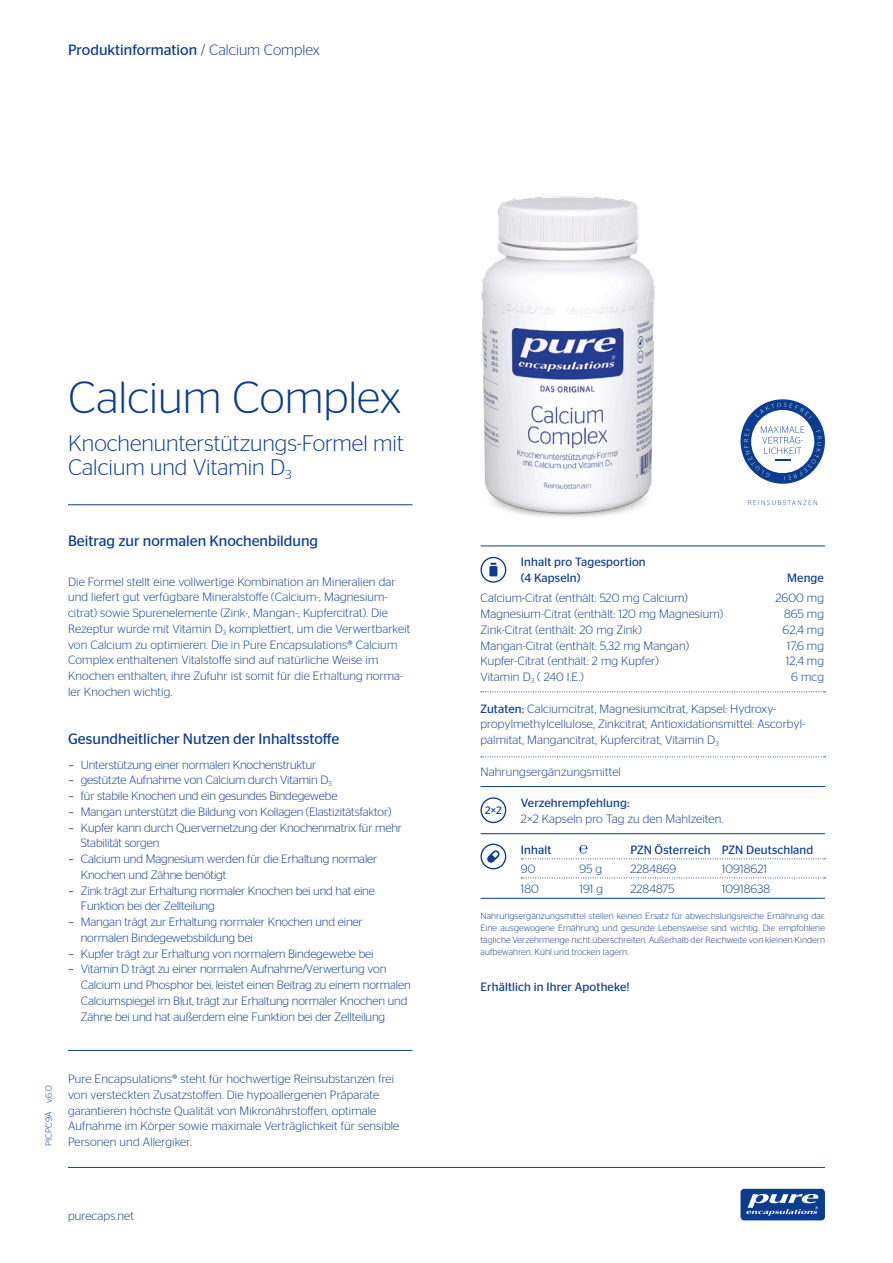
<style>
.page{position:relative;width:893px;height:1263px;background:#fff}
.page>*{position:absolute;margin:0;border:0;box-sizing:border-box;transform-origin:0 0}
.t1{font:300 45px "Stag Sans";color:#0b3c90}
.t2{font:300 22.5px/24px "Stag Sans";color:#0b3c90}
.t3{font:15px "Stag Sans";color:#0b3c90}
.t4{font:300 12px/15.8px "Stag Sans";letter-spacing:.01em;color:#0b3c90}
.t5{font:300 12px/15.8px "Stag Sans";letter-spacing:-.01em;color:#0b3c90}
.t6{font:12px "Stag Sans";letter-spacing:.01em;color:#0b3c90}
.t7{font:10.8px "Stag Sans";color:#0b3c90}
.t8{font:300 9px/12px "Stag Sans";letter-spacing:.01em;color:#0b3c90;text-align:justify}
.s1{font-weight:300}
.s2{font-family:"Solex Medium Lining";font-weight:400}
.s3{font-weight:400}
</style>
<div class="page">
<hr style="left:68px;top:1167px;width:757px;height:1px;background:#0b3c90">
<div style="left:740px;top:1189px;width:85px;height:31px;background:#0b3c90;border-radius:4px"></div>
<svg style="left:746px;top:1194px;width:73px;height:22px"></svg>
<hr style="left:480px;top:546px;width:345px;height:1px;background:#0b3c90">
<hr style="left:480px;top:786px;width:345px;height:1px;background:#0b3c90">
<hr style="left:480px;top:833px;width:345px;height:1px;background:#0b3c90">
<svg style="left:480px;top:557px;width:26px;height:26px"></svg>
<img style="left:347px;top:196px;width:441px;height:351px">
<hr style="left:68px;top:1050px;width:344px;height:1px;background:#0b3c90">
<hr style="left:480px;top:898px;width:345px;height:1px;background:#0b3c90">
<svg style="left:480px;top:844px;width:26px;height:25px"></svg>
<svg style="left:521px;top:845px;width:305px;height:14px"></svg>
<svg style="left:521px;top:877px;width:305px;height:1px"></svg>
<svg style="left:481px;top:691px;width:345px;height:1px"></svg>
<svg style="left:481px;top:756px;width:345px;height:1px"></svg>
<hr style="left:68px;top:504px;width:344px;height:1px;background:#0b3c90">
<svg style="left:748px;top:500px;width:69px;height:5px"></svg>
<svg style="left:740px;top:399px;width:85px;height:85px"></svg>
<svg style="left:480px;top:797px;width:26px;height:26px"></svg>
<p class="t3" style="left:68px;top:41px;width:254px">Produktinformation <span class="s1">/ Calcium Complex</span></p>
<h1 class="t1" style="left:68px;top:372px;width:335px">Calcium Complex</h1>
<h2 class="t2" style="left:68px;top:431px;width:337px">Knochenunterstützungs-Formel mit<br>Calcium und Vitamin D<sub>3</sub></h2>
<p class="t3" style="left:68px;top:532px;width:252px">Beitrag zur normalen Knochenbildung</p>
<p class="t6" style="left:521px;top:555px;width:126px">Inhalt pro Tagesportion</p>
<p class="t4" style="left:68px;top:573px;width:329px">Die Formel stellt eine vollwertige Kombination an Mineralien dar</p>
<p class="t6" style="left:521px;top:571px;width:61px">(4 Kapseln)</p>
<p class="t6" style="left:787px;top:571px;width:38px">Menge</p>
<p class="t4" style="left:68px;top:589px;width:344px">und liefert gut verfügbare Mineralstoffe (Calcium-, Magnesium&shy;citrat) sowie Spurenelemente (Zink-, Mangan-, Kupfercitrat). Die Rezeptur wurde mit Vitamin D<sub>3</sub> komplettiert, um die Verwertbarkeit von Calcium zu optimieren. Die in Pure Encapsulations® Calcium Complex enthaltenen Vitalstoffe sind auf natürliche Weise im Knochen enthalten, ihre Zufuhr ist somit für die Erhaltung norma&shy;ler Knochen wichtig.</p>
<p class="t3" style="left:68px;top:731px;width:273px">Gesundheitlicher Nutzen der Inhaltsstoffe</p>
<p class="t5" style="left:68px;top:756px;width:249px"><span class="s2">–</span> Unterstützung einer normalen Knochenstruktur</p>
<p class="t5" style="left:68px;top:772px;width:265px"><span class="s2">–</span> gestützte Aufnahme von Calcium durch Vitamin D<sub>3</sub></p>
<p class="t5" style="left:68px;top:788px;width:270px"><span class="s2">–</span> für stabile Knochen und ein gesundes Bindegewebe</p>
<p class="t5" style="left:68px;top:803px;width:324px"><span class="s2">–</span> Mangan unterstützt die Bildung von Kollagen (Elastizitätsfaktor)</p>
<p class="t5" style="left:81px;top:819px;width:323px;text-indent:-12px"><span class="s2">–</span> Kupfer kann durch Quervernetzung der Knochenmatrix für mehr<br>Stabilität sorgen</p>
<p class="t5" style="left:81px;top:851px;width:298px;text-indent:-12px"><span class="s2">–</span> Calcium und Magnesium werden für die Erhaltung normaler<br>Knochen und Zähne benötigt</p>
<p class="t5" style="left:81px;top:882px;width:296px;text-indent:-12px"><span class="s2">–</span> Zink trägt zur Erhaltung normaler Knochen bei und hat eine<br>Funktion bei der Zellteilung</p>
<p class="t5" style="left:81px;top:914px;width:283px;text-indent:-12px"><span class="s2">–</span> Mangan trägt zur Erhaltung normaler Knochen und einer normalen Bindegewebsbildung bei</p>
<p class="t5" style="left:68px;top:945px;width:307px"><span class="s2">–</span> Kupfer trägt zur Erhaltung von normalem Bindegewebe bei</p>
<p class="t5" style="left:81px;top:961px;width:331px;text-indent:-12px"><span class="s2">–</span> Vitamin D trägt zu einer normalen Aufnahme/Verwertung von Calcium und Phosphor bei, leistet einen Beitrag zu einem normalen Calciumspiegel im Blut, trägt zur Erhaltung normaler Knochen und Zähne bei und hat außerdem eine Funktion bei der Zellteilung</p>
<p class="t4" style="left:480px;top:590px;width:209px">Calcium-Citrat (enthält: 520 mg Calcium)</p>
<p class="t4" style="left:775px;top:590px;width:50px">2600 mg</p>
<p class="t4" style="left:480px;top:606px;width:244px">Magnesium-Citrat (enthält: 120 mg Magnesium)</p>
<p class="t4" style="left:784px;top:606px;width:41px">865 mg</p>
<p class="t4" style="left:480px;top:622px;width:163px">Zink-Citrat (enthält: 20 mg Zink)</p>
<p class="t4" style="left:783px;top:622px;width:43px">62,4 mg</p>
<p class="t4" style="left:480px;top:637px;width:210px">Mangan-Citrat (enthält: 5,32 mg Mangan)</p>
<p class="t4" style="left:787px;top:637px;width:39px">17,6 mg</p>
<p class="t4" style="left:480px;top:653px;width:180px">Kupfer-Citrat (enthält: 2 mg Kupfer)</p>
<p class="t4" style="left:786px;top:653px;width:40px">12,4 mg</p>
<p class="t4" style="left:480px;top:669px;width:105px">Vitamin D<sub>3</sub> ( 240 I.E.)</p>
<p class="t4" style="left:791px;top:669px;width:34px">6 mcg</p>
<p class="t4" style="left:480px;top:700px;width:325px"><span class="s3">Zutaten:</span> Calciumcitrat, Magnesiumcitrat, Kapsel: Hydroxy&shy;propylmethylcellulose, Zinkcitrat, Antioxidationsmittel: Ascorbyl&shy;palmitat, Mangancitrat, Kupfercitrat, Vitamin D<sub>3</sub></p>
<p class="t4" style="left:480px;top:763px;width:142px">Nahrungsergänzungsmittel</p>
<p class="t6" style="left:521px;top:796px;width:110px">Verzehrempfehlung:</p>
<p class="t4" style="left:521px;top:810px;width:204px">2×2 Kapseln pro Tag zu den Mahlzeiten.</p>
<p class="t7" style="left:485px;top:804px;width:18px">2×2</p>
<p class="t6" style="left:521px;top:843px;width:32px">Inhalt</p>
<p class="t6" style="left:630px;top:843px;width:184px">PZN Österreich PZN Deutschland</p>
<p class="t4" style="left:521px;top:861px;width:16px">90</p>
<p class="t4" style="left:579px;top:861px;width:24px">95 g</p>
<p class="t4" style="left:630px;top:861px;width:47px">2284869</p>
<p class="t4" style="left:722px;top:861px;width:47px">10918621</p>
<p class="t4" style="left:521px;top:880px;width:20px">180</p>
<p class="t4" style="left:579px;top:880px;width:25px">191 g</p>
<p class="t4" style="left:630px;top:880px;width:45px">2284875</p>
<p class="t4" style="left:722px;top:880px;width:50px">10918638</p>
<p class="t8" style="left:480px;top:910px;width:346px">Nahrungsergänzungsmittel stellen keinen Ersatz für abwechslungsreiche Ernährung dar.<br>Eine ausgewogene Ernährung und gesunde Lebensweise sind wichtig. Die empfohlene tägliche Verzehrmenge nicht überschreiten. Außerhalb der Reichweite von kleinen Kindern aufbewahren. Kühl und trocken lagern.</p>
<p class="t6" style="left:480px;top:980px;width:151px">Erhältlich in Ihrer Apotheke!</p>
<p class="t8" style="left:43px;top:1146px;width:62px;rotate:-90deg">PICPC9A v.6.0</p>
<p class="t4" style="left:68px;top:1071px;width:333px">Pure Encapsulations® steht für hochwertige Reinsubstanzen frei von versteckten Zusatzstoffen. Die hypoallergenen Präparate garantieren höchste Qualität von Mikronährstoffen, optimale Aufnahme im Körper sowie maximale Verträglichkeit für sensible Personen und Allergiker.</p>
<p class="t4" style="left:68px;top:1208px;width:67px">purecaps.net</p>
</div>
